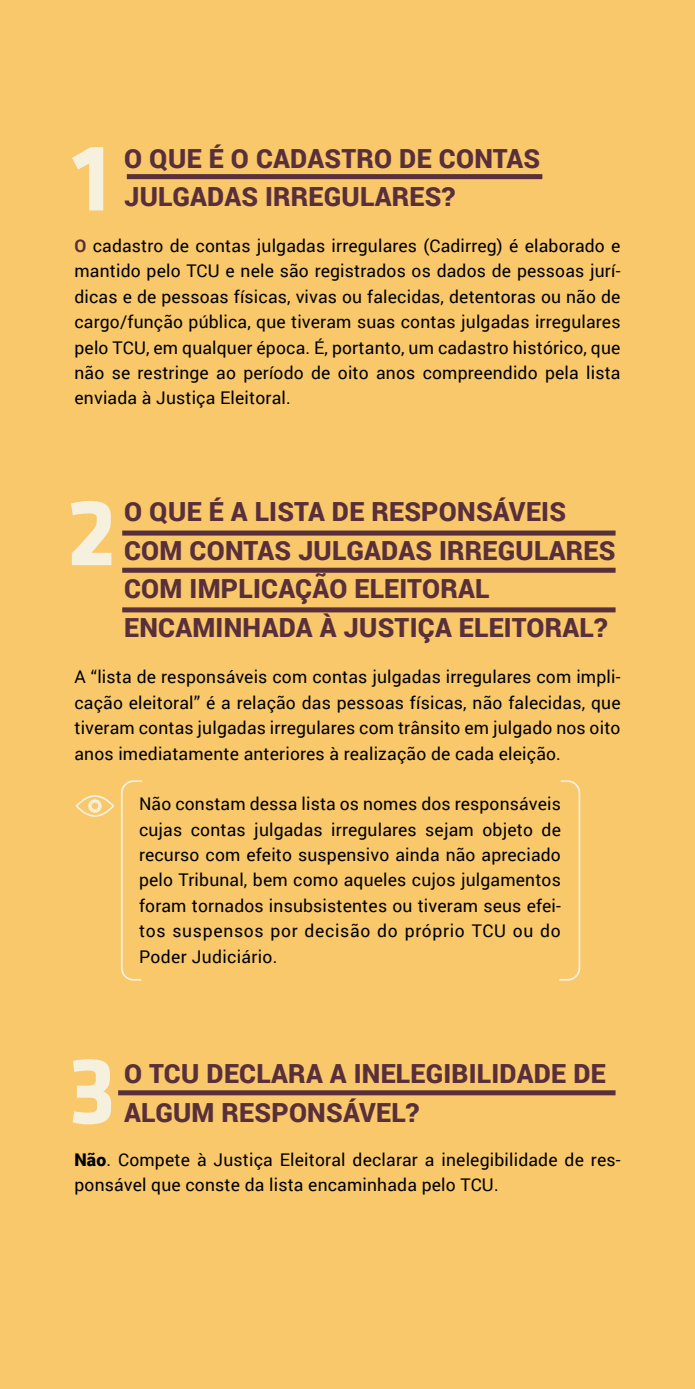
<style>
.page{position:relative;width:695px;height:1389px;background:#fff}
.page>*{position:absolute;margin:0;border:0;box-sizing:border-box;transform-origin:0 0}
.t1{font:700 98px "Klavika";color:#f6f0de}
.t2{font:900 26.43px/38.5px "Roboto";letter-spacing:.01em;color:#582f3a}
.Destaque{font:17.5px/25.4px "Roboto";letter-spacing:.01em;color:#000;text-align:justify}
.s1{font-weight:700;color:#582f3a}
.s2{font-weight:900}
</style>
<div class="page">
<div style="left:0;top:0;width:694px;height:1389px;background:#f8c86b"></div>
<svg style="left:559px;top:780px;width:22px;height:201px"></svg>
<svg style="left:75px;top:780px;width:67px;height:201px"></svg>
<div style="left:127px;top:174px;width:415px;height:5px;background:#582f3a"></div>
<div style="left:122px;top:531px;width:493px;height:5px;background:#582f3a"></div>
<div style="left:122px;top:568px;width:493px;height:5px;background:#582f3a"></div>
<div style="left:122px;top:607px;width:493px;height:5px;background:#582f3a"></div>
<div style="left:118px;top:1090px;width:497px;height:5px;background:#582f3a"></div>
<p class="t2" style="left:124px;top:138px;width:417px">O QUE É O CADASTRO DE CONTAS<br>JULGADAS IRREGULARES?</p>
<p class="Destaque" style="left:74px;top:232px;width:547px"><span class="s1">O</span> cadastro de contas julgadas irregulares (Cadirreg) é elaborado e mantido pelo TCU e nele são registrados os dados de pessoas jurí&shy;dicas e de pessoas físicas, vivas ou falecidas, detentoras ou não de cargo/função pública, que tiveram suas contas julgadas irregulares pelo TCU, em qualquer época. É, portanto, um cadastro histórico, que não se restringe ao período de oito anos compreendido pela lista enviada à Justiça Eleitoral.</p>
<p class="t1" style="left:72px;top:125px;width:40px">1</p>
<p class="t2" style="left:124px;top:491px;width:492px">O QUE É A LISTA DE RESPONSÁVEIS<br>COM CONTAS JULGADAS IRREGULARES<br>COM IMPLICAÇÃO ELEITORAL<br>ENCAMINHADA À JUSTIÇA ELEITORAL?</p>
<p class="Destaque" style="left:74px;top:664px;width:547px">A “lista de responsáveis com contas julgadas irregulares com impli&shy;cação eleitoral” é a relação das pessoas físicas, não falecidas, que tiveram contas julgadas irregulares com trânsito em julgado nos oito anos imediatamente anteriores à realização de cada eleição.</p>
<p class="Destaque" style="left:139px;top:791px;width:423px">Não constam dessa lista os nomes dos responsáveis cujas contas julgadas irregulares sejam objeto de recurso com efeito suspensivo ainda não apreciado pelo Tribunal, bem como aqueles cujos julgamentos foram tornados insubsistentes ou tiveram seus efei&shy;tos suspensos por decisão do próprio TCU ou do Poder Judiciário.</p>
<p class="t1" style="left:67px;top:479px;width:51px">2</p>
<p class="t1" style="left:68px;top:1038px;width:49px">3</p>
<p class="t2" style="left:124px;top:1054px;width:483px">O TCU DECLARA A INELEGIBILIDADE DE<br>ALGUM RESPONSÁVEL?</p>
<p class="Destaque" style="left:74px;top:1146px;width:547px"><span class="s2">Não</span>. Compete à Justiça Eleitoral declarar a inelegibilidade de res&shy;ponsável que conste da lista encaminhada pelo TCU.</p>
</div>
